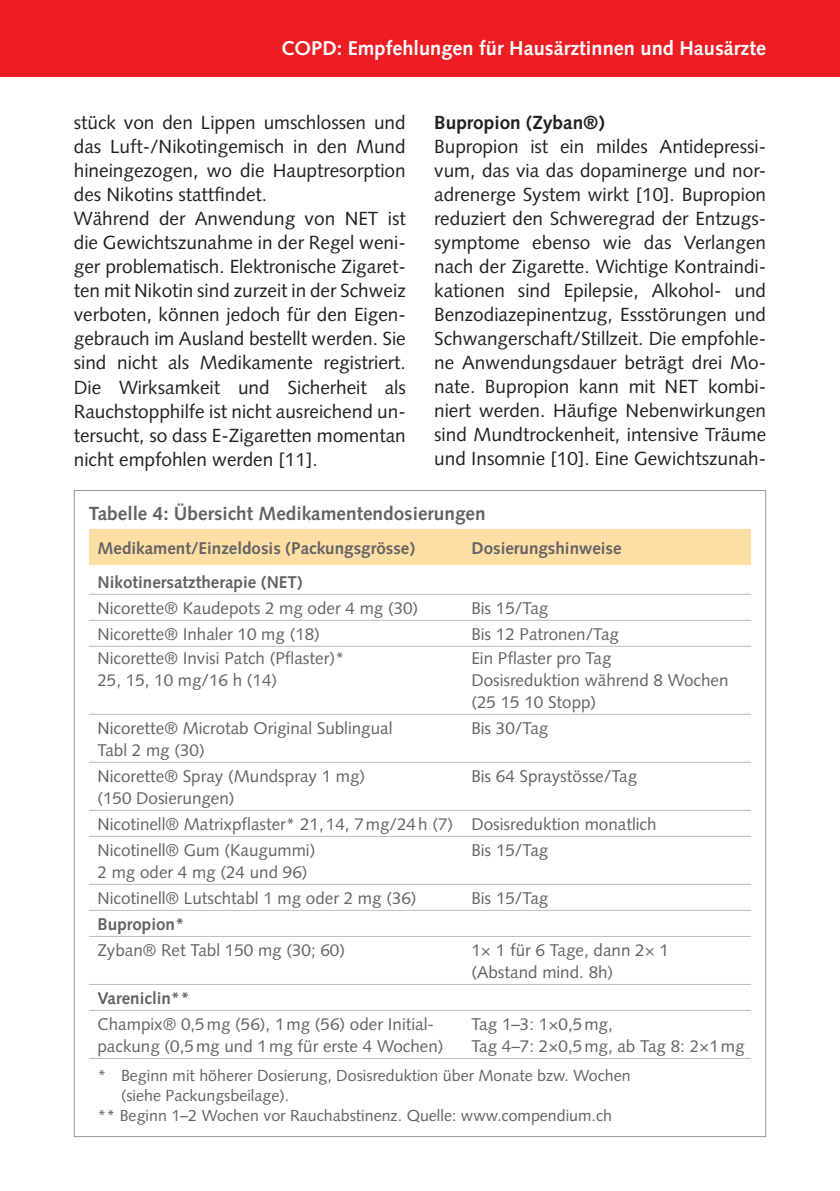
<style>
.page{position:relative;width:840px;height:1191px;background:#fff}
.page>*{position:absolute;margin:0;border:0;box-sizing:border-box;transform-origin:0 0}
.t1{font:700 20px "Syntax";color:#fff}
.t2{font:19px/24px "Syntax";color:#231f20}
.t3{font:700 19px "Syntax";color:#636366}
.t4{font:700 19px "Syntax";color:#231f20}
.t5{font:17px/26px "Syntax";color:#636366}
.t6{font:700 17px "Syntax";color:#636366}
.t7{font:16px "Syntax";color:#636366}
</style>
<div class="page">
<div style="left:0;top:0;width:839px;height:77px;background:#ee1d23"></div>
<div style="left:89px;top:529px;width:661px;height:36px;background:#ffdea4"></div>
<hr style="left:89px;top:594px;width:661px;height:1px;background:#bcbdc0">
<hr style="left:89px;top:620px;width:661px;height:1px;background:#bcbdc0">
<hr style="left:89px;top:646px;width:661px;height:1px;background:#bcbdc0">
<hr style="left:89px;top:714px;width:661px;height:1px;background:#bcbdc0">
<hr style="left:89px;top:762px;width:661px;height:1px;background:#bcbdc0">
<hr style="left:89px;top:810px;width:661px;height:1px;background:#bcbdc0">
<hr style="left:89px;top:836px;width:661px;height:1px;background:#bcbdc0">
<hr style="left:89px;top:884px;width:661px;height:1px;background:#bcbdc0">
<hr style="left:89px;top:910px;width:661px;height:1px;background:#bcbdc0">
<hr style="left:89px;top:936px;width:661px;height:1px;background:#bcbdc0">
<hr style="left:89px;top:984px;width:661px;height:1px;background:#bcbdc0">
<hr style="left:89px;top:1010px;width:661px;height:1px;background:#bcbdc0">
<hr style="left:89px;top:1058px;width:661px;height:1px;background:#bcbdc0">
<p class="t1" style="left:281px;top:36px;width:486px">COPD: Empfehlungen für Hausärztinnen und Hausärzte</p>
<p class="t2" style="left:74px;top:111px;width:333px">stück von den Lippen umschlossen und das Luft-/Nikotingemisch in den Mund hineingezogen, wo die Hauptresorption des Nikotins stattfindet.<br>Während der Anwendung von NET ist die Gewichtszunahme in der Regel weni&shy;ger problematisch. Elektronische Zigaret&shy;ten mit Nikotin sind zurzeit in der Schweiz verboten, können jedoch für den Eigen&shy;gebrauch im Ausland bestellt werden. Sie sind nicht als Medikamente registriert.<br>Die Wirksamkeit und Sicherheit als Rauchstopphilfe ist nicht ausreichend un&shy;tersucht, so dass E-Zigaretten momentan nicht empfohlen werden [11].</p>
<p class="t4" style="left:434px;top:112px;width:172px">Bupropion (Zyban®)</p>
<p class="t2" style="left:434px;top:135px;width:333px;text-align:justify">Bupropion ist ein mildes Antidepressi&shy;vum, das via das dopaminerge und nor&shy;adrenerge System wirkt [10]. Bupropion reduziert den Schweregrad der Entzugs&shy;symptome ebenso wie das Verlangen nach der Zigarette. Wichtige Kontraindi&shy;kationen sind Epilepsie, Alkohol- und Benzodiazepinentzug, Essstörungen und Schwangerschaft/Stillzeit. Die empfohle&shy;ne Anwendungsdauer beträgt drei Mo&shy;nate. Bupropion kann mit NET kombi&shy;niert werden. Häufige Nebenwirkungen sind Mundtrockenheit, intensive Träume und Insomnie [10]. Eine Gewichtszunah-</p>
<p class="t3" style="left:89px;top:502px;width:398px">Tabelle 4: Übersicht Medikamentendosierungen</p>
<p class="t6" style="left:97px;top:538px;width:319px">Medikament/Einzeldosis (Packungsgrösse)</p>
<p class="t6" style="left:471px;top:538px;width:152px">Dosierungshinweise</p>
<p class="t6" style="left:97px;top:572px;width:206px">Nikotinersatztherapie (NET)</p>
<p class="t5" style="left:97px;top:595px;width:322px">Nicorette® Kaudepots 2 mg oder 4 mg (30)</p>
<p class="t5" style="left:471px;top:595px;width:78px">Bis 15/Tag</p>
<p class="t5" style="left:97px;top:621px;width:224px">Nicorette® Inhaler 10 mg (18)</p>
<p class="t5" style="left:471px;top:621px;width:149px">Bis 12 Patronen/Tag</p>
<p class="t5" style="left:97px;top:645px;width:248px">Nicorette® Invisi Patch (Pflaster)*</p>
<p class="t5" style="left:471px;top:645px;width:141px">Ein Pflaster pro Tag</p>
<p class="t5" style="left:97px;top:667px;width:181px">25, 15, 10 mg/16 h (14)</p>
<p class="t5" style="left:471px;top:669px;width:258px;line-height:22px">Dosisreduktion während 8 Wochen (25 15 10 Stopp)</p>
<p class="t5" style="left:97px;top:715px;width:296px">Nicorette® Microtab Original Sublingual</p>
<p class="t5" style="left:471px;top:715px;width:78px">Bis 30/Tag</p>
<p class="t5" style="left:97px;top:737px;width:269px">Tabl 2 mg (30)<br>Nicorette® Spray (Mundspray 1 mg)</p>
<p class="t5" style="left:471px;top:763px;width:167px">Bis 64 Spraystösse/Tag</p>
<p class="t5" style="left:97px;top:785px;width:560px">(150 Dosierungen)<br>Nicotinell® Matrixpflaster* 21,14, 7mg/24h (7) Dosisreduktion monatlich<br>Nicotinell® Gum (Kaugummi)</p>
<p class="t5" style="left:471px;top:837px;width:78px">Bis 15/Tag</p>
<p class="t5" style="left:97px;top:859px;width:320px">2 mg oder 4 mg (24 und 96)<br>Nicotinell® Lutschtabl 1 mg oder 2 mg (36)</p>
<p class="t5" style="left:471px;top:885px;width:78px">Bis 15/Tag</p>
<p class="t6" style="left:97px;top:914px;width:88px">Bupropion*</p>
<p class="t5" style="left:97px;top:937px;width:249px">Zyban® Ret Tabl 150 mg (30; 60)</p>
<p class="t5" style="left:471px;top:939px;width:199px;line-height:22px">1× 1 für 6 Tage, dann 2× 1 (Abstand mind. 8h)</p>
<p class="t6" style="left:97px;top:988px;width:94px">Vareniclin**</p>
<p class="t5" style="left:97px;top:1011px;width:338px">Champix® 0,5mg (56), 1mg (56) oder Initial-</p>
<p class="t5" style="left:471px;top:1011px;width:143px">Tag 1–3: 1×0,5mg,</p>
<p class="t5" style="left:97px;top:1033px;width:347px">packung (0,5mg und 1mg für erste 4 Wochen)</p>
<p class="t5" style="left:471px;top:1033px;width:274px">Tag 4–7: 2×0,5mg, ab Tag 8: 2×1mg</p>
<p class="t7" style="left:97px;top:1065px;width:534px">* Beginn mit höherer Dosierung, Dosisreduktion über Monate bzw. Wochen</p>
<p class="t7" style="left:121px;top:1085px;width:170px">(siehe Packungsbeilage).</p>
<p class="t7" style="left:97px;top:1105px;width:515px">** Beginn 1–2 Wochen vor Rauchabstinenz. Quelle: www.compendium.ch</p>
</div>
